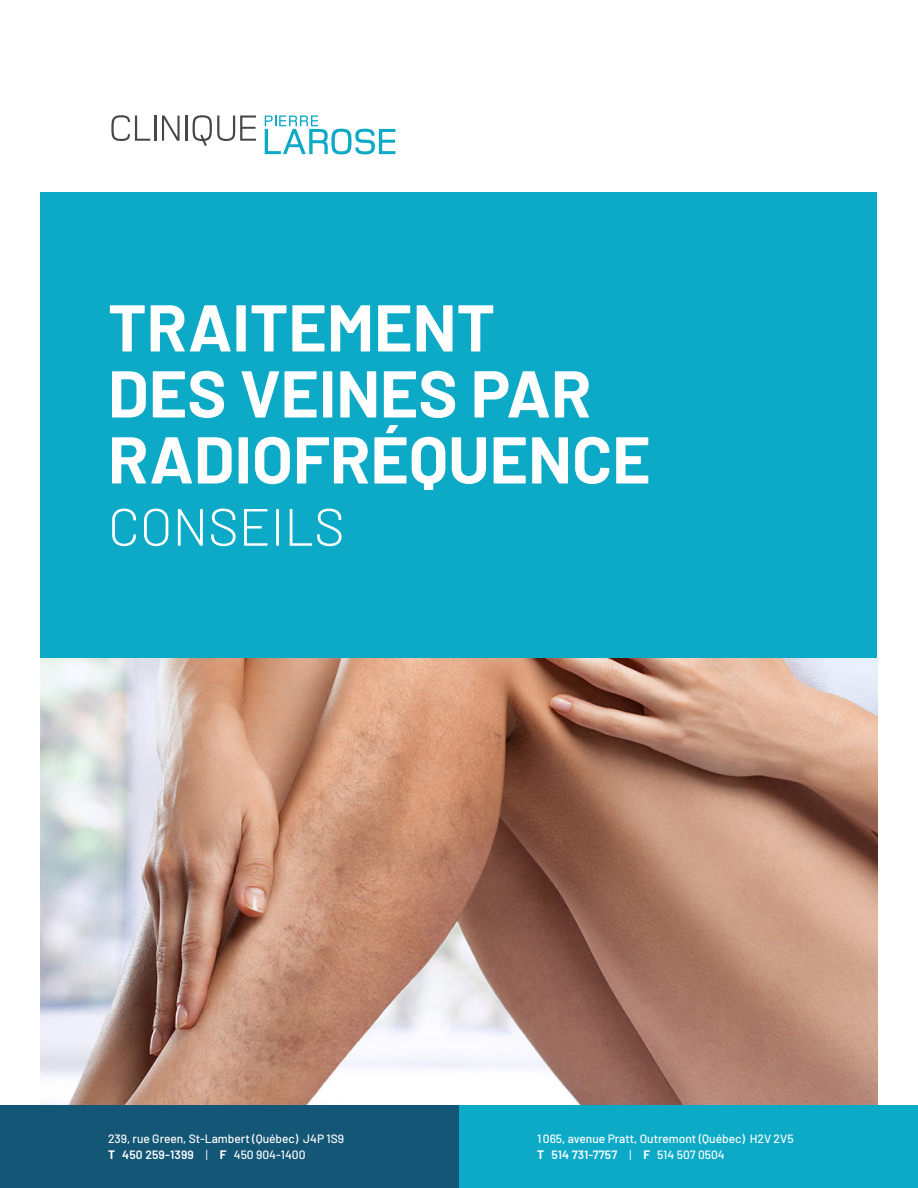
<style>
.page{position:relative;width:918px;height:1188px;background:#fff}
.page>*{position:absolute;margin:0;border:0;box-sizing:border-box;transform-origin:0 0}
.t1{font:700 66px/66px "Barlow";color:#fff}
.t2{font:300 52.5px "Barlow";color:#fff}
.t3{font:500 12px/16.5px "Barlow";color:#fff}
.s1{font-weight:700}
.s2{font-weight:600}
.s3{font-weight:400}
</style>
<div class="page">
<svg style="left:265px;top:116px;width:130px;height:38px"></svg>
<svg style="left:111px;top:115px;width:39px;height:26px"></svg>
<hr style="left:155px;top:116px;width:2px;height:25px;background:#474749">
<svg style="left:162px;top:116px;width:18px;height:25px"></svg>
<hr style="left:185px;top:116px;width:2px;height:25px;background:#474749">
<svg style="left:192px;top:115px;width:64px;height:31px"></svg>
<div style="left:40px;top:192px;width:838px;height:467px;background:#0daac8"></div>
<img style="left:40px;top:659px;width:838px;height:447px">
<div style="left:0;top:1106px;width:630px;height:82px;background:#145675"></div>
<div style="left:459px;top:1106px;width:459px;height:82px;background:#0daac8"></div>
<h1 class="t1" style="left:108px;top:290px;width:544px">TRAITEMENT<br>DES VEINES PAR<br>RADIOFRÉQUENCE</h1>
<h2 class="t2" style="left:108px;top:489px;width:238px">CONSEILS</h2>
<p class="t3" style="left:108px;top:1129px;width:238px">239, rue Green, St-Lambert (Québec) J4P 1S9<br><span class="s1">T</span> <span class="s2">450 259-1399</span> <span class="s3">|</span> <span class="s1">F</span> 450 904-1400</p>
<p class="t3" style="left:537px;top:1129px;width:258px">1065, avenue Pratt, Outremont (Québec) H2V 2V5<br><span class="s1">T</span> <span class="s2">514 731-7757</span> <span class="s3">|</span> <span class="s1">F</span> 514 507 0504</p>
</div>
